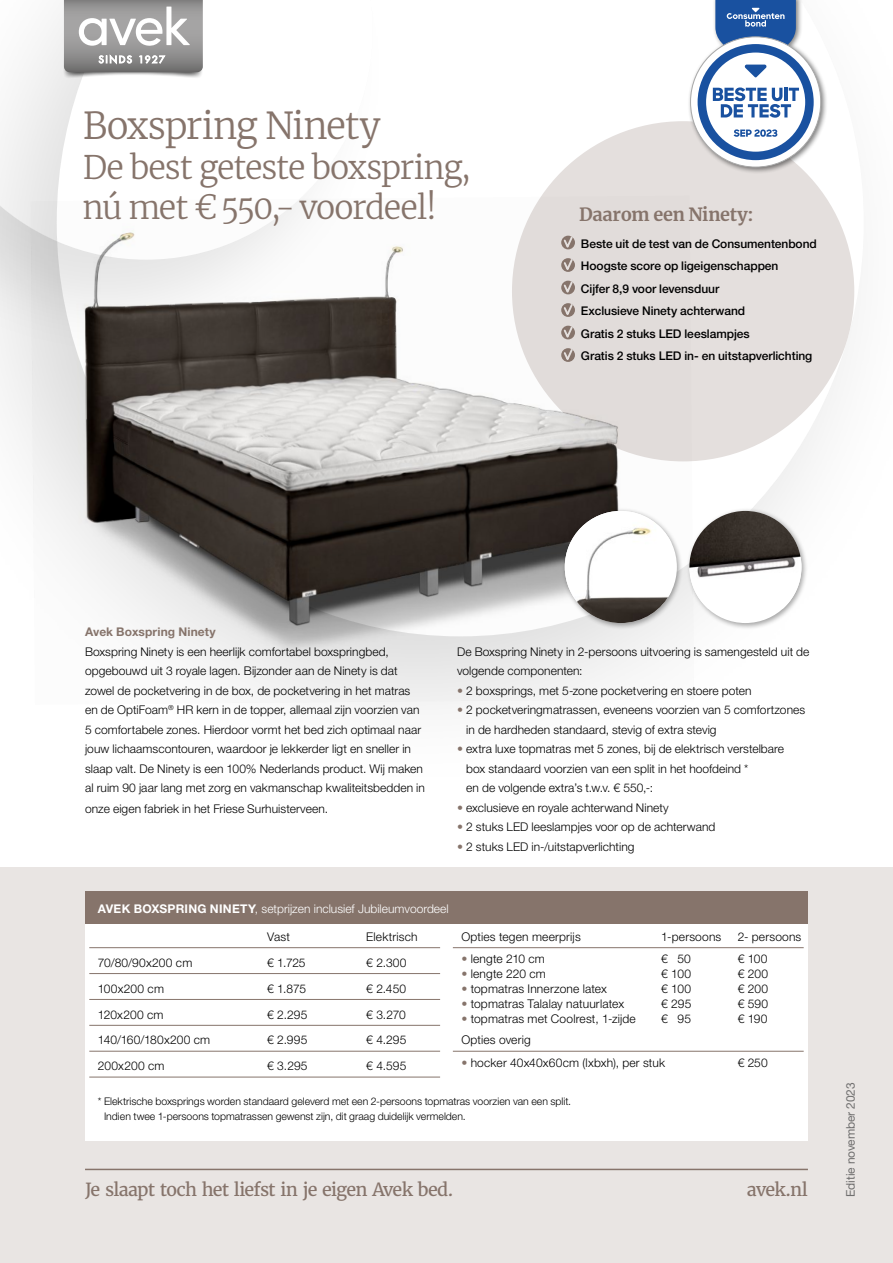
<style>
.page{position:relative;width:893px;height:1263px;background:#fff}
.page>*{position:absolute;margin:0;border:0;box-sizing:border-box;transform-origin:0 0}
.t1{font:300 36.75px "Merriweather";letter-spacing:-.03em;color:#86746b}
.t2{font:300 32.1px/40.2px "Merriweather";letter-spacing:-.035em;color:#86746b}
.t3{font:18px "Merriweather";letter-spacing:-.045em;color:#86746b}
.t4{font:700 18px "Merriweather";letter-spacing:-.015em;color:#86746b}
.t5{font:300 12px/19.5px "Helvetica Neue LT Std";letter-spacing:.005em;color:#000}
.t6{font:500 12px/22.5px "Helvetica Neue LT Std";letter-spacing:-.005em;color:#000}
.t7{font:300 12px "Helvetica Neue LT Std";color:#fff}
.t8{font:700 12px "Helvetica Neue LT Std";letter-spacing:.01em;color:#86746b}
.t9{font:12px "Helvetica Neue LT Std";letter-spacing:-.01em;color:#706f6f}
.t10{font:300 10.5px/15px "Helvetica Neue LT Std";color:#000}
.s1{color:#86746b}
.s2{font-weight:700}
</style>
<div class="page">
<div style="left:0;top:867px;width:893px;height:396px;background:#e4dfdd"></div>
<div style="left:0;top:0;width:395px;height:363px;background:#000;opacity:.1"></div>
<svg style="left:0;top:0;width:373px;height:260px"></svg>
<div style="left:512px;top:121px;width:342px;height:340px;background:#e4dfdd;border-radius:50%"></div>
<img style="left:31px;top:196px;width:660px;height:509px">
<div style="left:561px;top:507px;width:123px;height:123px;background:#000;opacity:.35"></div>
<img style="left:565px;top:511px;width:106px;height:112px">
<div style="left:686px;top:507px;width:122px;height:123px;background:#000;opacity:.35"></div>
<div style="left:689px;top:511px;width:112px;height:112px;background:#fff;border-radius:50%"></div>
<img style="left:689px;top:511px;width:112px;height:98px">
<div style="left:85px;top:898px;width:723px;height:242px;background:#fff"></div>
<div style="left:85px;top:891px;width:723px;height:32px;background:#86746b"></div>
<hr style="left:89px;top:947px;width:351px;height:1px;background:#86746b">
<hr style="left:89px;top:973px;width:351px;height:1px;background:#86746b">
<hr style="left:89px;top:999px;width:351px;height:1px;background:#86746b">
<hr style="left:89px;top:1025px;width:351px;height:1px;background:#86746b">
<hr style="left:89px;top:1051px;width:351px;height:1px;background:#86746b">
<hr style="left:89px;top:1077px;width:351px;height:1px;background:#86746b">
<hr style="left:453px;top:947px;width:351px;height:1px;background:#86746b">
<hr style="left:453px;top:1051px;width:351px;height:1px;background:#86746b">
<svg style="left:562px;top:236px;width:13px;height:13px"></svg>
<svg style="left:562px;top:258px;width:13px;height:14px"></svg>
<svg style="left:562px;top:281px;width:13px;height:13px"></svg>
<svg style="left:562px;top:303px;width:13px;height:14px"></svg>
<svg style="left:562px;top:326px;width:13px;height:13px"></svg>
<svg style="left:562px;top:348px;width:13px;height:14px"></svg>
<svg style="left:62px;top:0;width:142px;height:80px"></svg>
<hr style="left:85px;top:1169px;width:723px;height:1px;background:#86746b">
<div style="left:687px;top:0;width:140px;height:174px;background:#000;opacity:.5"></div>
<svg style="left:690px;top:37px;width:131px;height:130px"></svg>
<div style="left:698px;top:44px;width:116px;height:116px;background:#1951a0;border-radius:50%"></div>
<div style="left:706px;top:53px;width:99px;height:99px;background:#fff;border-radius:50%"></div>
<svg style="left:713px;top:87px;width:86px;height:31px"></svg>
<svg style="left:734px;top:129px;width:43px;height:8px"></svg>
<svg style="left:715px;top:0;width:81px;height:77px"></svg>
<h1 class="t1" style="left:83px;top:100px;width:299px">Boxspring Ninety</h1>
<h2 class="t2" style="left:83px;top:146px;width:390px">De best geteste boxspring, nú met € 550,- voordeel!</h2>
<h3 class="t4" style="left:579px;top:202px;width:176px">Daarom een Ninety:</h3>
<p class="t6" style="left:581px;top:232px;width:237px">Beste uit de test van de Consumentenbond Hoogste score op ligeigenschappen<br>Cijfer 8,9 voor levensduur<br>Exclusieve Ninety achterwand<br>Gratis 2 stuks LED leeslampjes<br>Gratis 2 stuks LED in- en uitstapverlichting</p>
<p class="t8" style="left:85px;top:624px;width:132px">Avek Boxspring Ninety</p>
<p class="t5" style="left:85px;top:641px;width:341px">Boxspring Ninety is een heerlijk comfortabel boxspringbed, opgebouwd uit 3 royale lagen. Bijzonder aan de Ninety is dat zowel de pocketvering in de box, de pocketvering in het matras en de OptiFoam<sup>®</sup> HR kern in de topper, allemaal zijn voorzien van 5 comfortabele zones. Hierdoor vormt het bed zich optimaal naar jouw lichaamscontouren, waardoor je lekkerder ligt en sneller in slaap valt. De Ninety is een 100% Nederlands product. Wij maken al ruim 90 jaar lang met zorg en vakmanschap kwaliteitsbedden in</p>
<p class="t5" style="left:85px;top:799px;width:244px">onze eigen fabriek in het Friese Surhuisterveen.</p>
<p class="t5" style="left:457px;top:641px;width:354px">De Boxspring Ninety in 2-persoons uitvoering is samengesteld uit de volgende componenten:</p>
<p class="t5" style="left:457px;top:680px;width:296px"><span class="s1">•</span> 2 boxsprings, met 5-zone pocketvering en stoere poten</p>
<p class="t5" style="left:466px;top:700px;width:341px;text-indent:-9px"><span class="s1">•</span> 2 pocketveringmatrassen, eveneens voorzien van 5 comfortzones in de hardheden standaard, stevig of extra stevig</p>
<p class="t5" style="left:466px;top:739px;width:319px;text-indent:-9px"><span class="s1">•</span> extra luxe topmatras met 5 zones, bij de elektrisch verstelbare box standaard voorzien van een split in het hoofdeind *<br>en de volgende extra’s t.w.v. € 550,-:</p>
<p class="t5" style="left:457px;top:797px;width:213px"><span class="s1">•</span> exclusieve en royale achterwand Ninety</p>
<p class="t5" style="left:457px;top:817px;width:260px"><span class="s1">•</span> 2 stuks LED leeslampjes voor op de achterwand</p>
<p class="t5" style="left:457px;top:836px;width:179px"><span class="s1">•</span> 2 stuks LED in-/uitstapverlichting</p>
<p class="t7" style="left:98px;top:901px;width:352px"><span class="s2">AVEK BOXSPRING NINETY</span>, setprijzen inclusief Jubileumvoordeel</p>
<p class="t5" style="left:267px;top:927px;width:24px">Vast</p>
<p class="t5" style="left:366px;top:927px;width:53px">Elektrisch</p>
<p class="t5" style="left:98px;top:952px;width:96px">70/80/90x200 cm</p>
<p class="t5" style="left:267px;top:952px;width:40px">€ 1.725</p>
<p class="t5" style="left:366px;top:952px;width:42px">€ 2.300</p>
<p class="t5" style="left:98px;top:978px;width:68px">100x200 cm</p>
<p class="t5" style="left:267px;top:978px;width:40px">€ 1.875</p>
<p class="t5" style="left:366px;top:978px;width:41px">€ 2.450</p>
<p class="t5" style="left:98px;top:1004px;width:67px">120x200 cm</p>
<p class="t5" style="left:267px;top:1004px;width:42px">€ 2.295</p>
<p class="t5" style="left:366px;top:1004px;width:41px">€ 3.270</p>
<p class="t5" style="left:98px;top:1030px;width:114px">140/160/180x200 cm</p>
<p class="t5" style="left:267px;top:1030px;width:42px">€ 2.995</p>
<p class="t5" style="left:366px;top:1030px;width:42px">€ 4.295</p>
<p class="t5" style="left:98px;top:1056px;width:68px">200x200 cm</p>
<p class="t5" style="left:267px;top:1056px;width:42px">€ 3.295</p>
<p class="t5" style="left:366px;top:1056px;width:42px">€ 4.595</p>
<p class="t5" style="left:461px;top:927px;width:121px">Opties tegen meerprijs</p>
<p class="t5" style="left:661px;top:927px;width:62px">1-persoons</p>
<p class="t5" style="left:738px;top:927px;width:65px">2- persoons</p>
<p class="t5" style="left:461px;top:949px;width:85px"><span class="s1">•</span> lengte 210 cm</p>
<p class="t5" style="left:661px;top:949px;width:31px">€ 50</p>
<p class="t5" style="left:738px;top:949px;width:31px">€ 100</p>
<p class="t5" style="left:461px;top:964px;width:86px"><span class="s1">•</span> lengte 220 cm</p>
<p class="t5" style="left:661px;top:964px;width:31px">€ 100</p>
<p class="t5" style="left:738px;top:964px;width:32px">€ 200</p>
<p class="t5" style="left:461px;top:979px;width:147px"><span class="s1">•</span> topmatras Innerzone latex</p>
<p class="t5" style="left:661px;top:979px;width:31px">€ 100</p>
<p class="t5" style="left:738px;top:979px;width:32px">€ 200</p>
<p class="t5" style="left:461px;top:994px;width:164px"><span class="s1">•</span> topmatras Talalay natuurlatex</p>
<p class="t5" style="left:661px;top:994px;width:32px">€ 295</p>
<p class="t5" style="left:738px;top:994px;width:32px">€ 590</p>
<p class="t5" style="left:461px;top:1009px;width:176px"><span class="s1">•</span> topmatras met Coolrest, 1-zijde</p>
<p class="t5" style="left:661px;top:1009px;width:31px">€ 95</p>
<p class="t5" style="left:738px;top:1009px;width:31px">€ 190</p>
<p class="t5" style="left:461px;top:1030px;width:71px">Opties overig</p>
<p class="t5" style="left:461px;top:1053px;width:205px"><span class="s1">•</span> hocker 40x40x60cm (lxbxh), per stuk</p>
<p class="t5" style="left:738px;top:1053px;width:31px">€ 250</p>
<p class="t10" style="left:104px;top:1093px;width:469px;text-indent:-6px">* Elektrische boxsprings worden standaard geleverd met een 2-persoons topmatras voorzien van een split.<br>Indien twee 1-persoons topmatrassen gewenst zijn, dit graag duidelijk vermelden.</p>
<h3 class="t3" style="left:85px;top:1178px;width:370px">Je slaapt toch het liefst in je eigen Avek bed.</h3>
<h3 class="t3" style="left:747px;top:1178px;width:63px">avek.nl</h3>
<p class="t9" style="left:843px;top:1197px;width:116px;rotate:-90deg">Editie november 2023</p>
</div>
